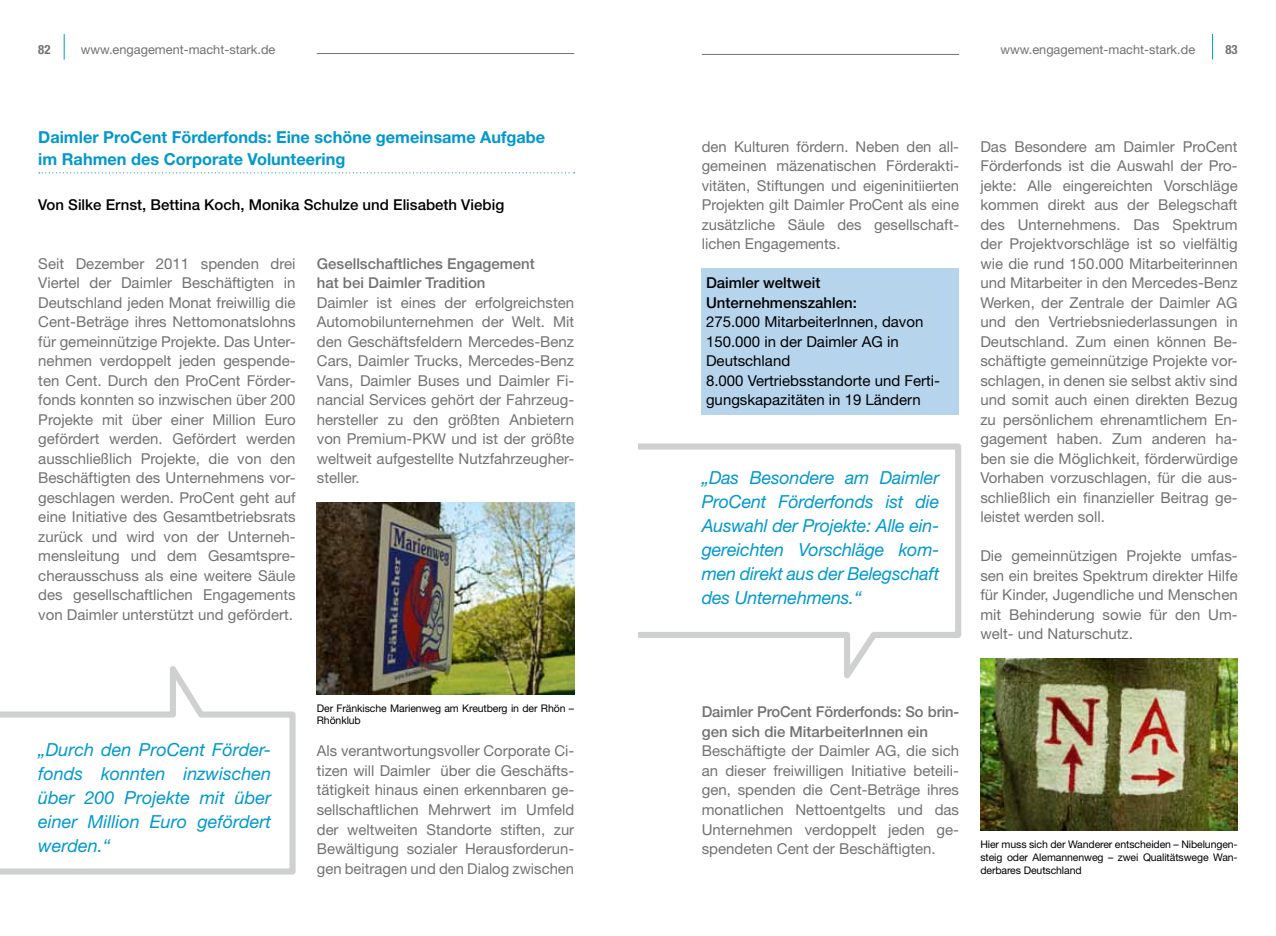
<style>
.page{position:relative;width:1276px;height:936px;background:#fff}
.page>*{position:absolute;margin:0;border:0;box-sizing:border-box;transform-origin:0 0}
.t1{font:italic 18px/24px "Helvetica Neue LT Std";color:#0098ce;text-align:justify}
.t2{font:700 16.5px/22.5px "Helvetica Neue LT Std";color:#0098ce}
.t3{font:15px/19.5px "Helvetica Neue LT Std";color:#737272;text-align:justify}
.t4{font:15px/19.5px "Helvetica Neue LT Std";color:#000}
.t5{font:500 15px "Helvetica Neue LT Std";color:#000}
.t6{font:12.75px "Helvetica Neue LT Std";color:#737272}
.t7{font:700 condensed 12.75px "Helvetica Neue LT Std";color:#737272}
.t8{font:10.5px/12.6px "Helvetica Neue LT Std";letter-spacing:-.01em;color:#000;text-align:justify}
.s1{font-weight:500}
</style>
<div class="page">
<svg style="left:39px;top:172px;width:535px;height:1px"></svg>
<svg style="left:64px;top:34px;width:1px;height:26px"></svg>
<svg style="left:1212px;top:34px;width:1px;height:26px"></svg>
<hr style="left:317px;top:53px;width:257px;height:1px;background:#737272">
<hr style="left:702px;top:54px;width:257px;height:1px;background:#737272">
<svg style="left:0;top:666px;width:296px;height:209px"></svg>
<svg style="left:638px;top:443px;width:324px;height:236px"></svg>
<div style="left:702px;top:269px;width:257px;height:146px;background:#b7d4ed"></div>
<img style="left:980px;top:659px;width:257px;height:171px">
<img style="left:317px;top:502px;width:257px;height:192px">
<p class="t7" style="left:38px;top:42px;width:14px">82</p>
<p class="t6" style="left:81px;top:42px;width:196px">www.engagement-macht-stark.de</p>
<p class="t6" style="left:1000px;top:42px;width:196px">www.engagement-macht-stark.de</p>
<p class="t7" style="left:1225px;top:42px;width:14px">83</p>
<p class="t2" style="left:38px;top:125px;width:508px">Daimler ProCent Förderfonds: Eine schöne gemeinsame Aufgabe im Rahmen des Corporate Volunteering</p>
<p class="t5" style="left:38px;top:196px;width:467px">Von Silke Ernst, Bettina Koch, Monika Schulze und Elisabeth Viebig</p>
<p class="t3" style="left:38px;top:253px;width:259px">Seit Dezember 2011 spenden drei Viertel der Daimler Beschäftigten in Deutschland jeden Monat freiwillig die Cent-Beträge ihres Nettomonatslohns für gemeinnützige Projekte. Das Unter&shy;nehmen verdoppelt jeden gespende&shy;ten Cent. Durch den ProCent Förder&shy;fonds konnten so inzwischen über 200<br>Projekte mit über einer Million Euro gefördert werden. Gefördert werden ausschließlich Projekte, die von den Beschäftigten des Unternehmens vor&shy;geschlagen werden. ProCent geht auf eine I nitiative des Gesamtbetriebsrats zurück und wird von der Unterneh&shy;mensleitung und dem Gesamtspre&shy;cherausschuss als eine weitere Säule des gesellschaftlichen Engagements von Daimler unterstützt und gefördert.</p>
<p class="t3" style="left:317px;top:253px;width:259px;text-align:left"><span class="s1">Gesellschaftliches Engagement<br>hat bei Daimler Tradition<br></span>Daimler ist eines der erfolgreichsten Automobilunternehmen der Welt. Mit den Geschäftsfeldern Mercedes-Benz Cars, Daimler Trucks, Mercedes-Benz Vans, Daimler Buses und Daimler Fi&shy;nancial Services gehört der Fahrzeug&shy;hersteller zu den größten Anbietern von Premium-PKW und ist der größte weltweit aufgestellte Nutzfahrzeugher&shy;steller.</p>
<p class="t1" style="left:38px;top:737px;width:234px">„Durch den ProCent Förder&shy;fonds konnten inzwischen über 200 Projekte mit über einer Million Euro gefördert werden.“</p>
<p class="t8" style="left:317px;top:701px;width:259px">Der Fränkische Marienweg am Kreutberg in der Rhön –<br>Rhönklub</p>
<p class="t3" style="left:317px;top:741px;width:259px">Als verantwortungsvoller Corporate Ci&shy;tizen will Daimler über die Geschäfts&shy;tätigkeit hinaus einen erkennbaren ge&shy;sellschaftlichen Mehrwert im Umfeld der weltweiten Standorte stiften, zur Bewältigung sozialer H erausforderun&shy;gen beitragen und den Dialog zwischen</p>
<p class="t3" style="left:702px;top:136px;width:259px">den Kulturen fördern. Neben den all&shy;gemeinen mäzenatischen Förderakti&shy;vitäten, Stiftungen und eigeninitiierten Projekten gilt Daimler ProCent als eine zusätzliche Säule des gesellschaft&shy;lichen Engagements.</p>
<p class="t4" style="left:706px;top:273px;width:235px"><span class="s1">Daimler weltweit<br>Unternehmenszahlen:<br></span>275.000 MitarbeiterI nnen, davon<br>150.000 in der Daimler AG in<br>Deutschland<br>8.000 Vertriebsstandorte und Ferti&shy;gungskapazitäten in 19 Ländern</p>
<p class="t1" style="left:702px;top:465px;width:239px">„Das Besondere am Daimler ProCent Förderfonds ist die Auswahl der Projekte: Alle ein&shy;gereichten Vorschläge kom&shy;men direkt aus der Belegschaft des Unternehmens.“</p>
<p class="t3" style="left:980px;top:136px;width:259px;text-align:left">Das Besondere am Daimler ProCent Förderfonds ist die Auswahl der Pro&shy;jekte: Alle eingereichten Vorschläge kommen direkt aus der Belegschaft des Unternehmens. Das Spektrum der Projektvorschläge ist so vielfältig wie die rund 150.000 Mitarbeiterinnen und Mitarbeiter in den Mercedes-Benz Werken, der Zentrale der Daimler AG und den Vertriebsniederlassungen in Deutschland. Zum einen können Be&shy;schäftigte gemeinnützige Projekte vor&shy;schlagen, in denen sie selbst aktiv sind und somit auch einen direkten Bezug zu persönlichem ehrenamtlichem En&shy;gagement haben. Zum anderen ha&shy;ben sie die Möglichkeit, förderwürdige Vorhaben vorzuschlagen, für die aus&shy;schließlich ein finanzieller Beitrag ge&shy;leistet werden soll.</p>
<p class="t3" style="left:980px;top:546px;width:259px">Die gemeinnützigen Projekte umfas&shy;sen ein breites Spektrum direkter H ilfe für Kinder, Jugendliche und Menschen mit Behinderung sowie für den Um&shy;welt- und Naturschutz.</p>
<p class="t3" style="left:702px;top:702px;width:259px;text-align:left"><span class="s1">Daimler ProCent Förderfonds: So brin&shy;gen sich die MitarbeiterInnen ein </span>Beschäftigte der Daimler AG , die sich an dieser freiwilligen I nitiative beteili&shy;gen, spenden die Cent-Beträge ihres monatlichen Nettoentgelts und das Unternehmen verdoppelt jeden ge&shy;spendeten Cent der Beschäftigten.</p>
<p class="t8" style="left:980px;top:838px;width:259px">H ier muss sich der Wanderer entscheiden – Nibelungen&shy;steig oder Alemannenweg – zwei Qualitätswege Wan&shy;derbares Deutschland</p>
</div>
